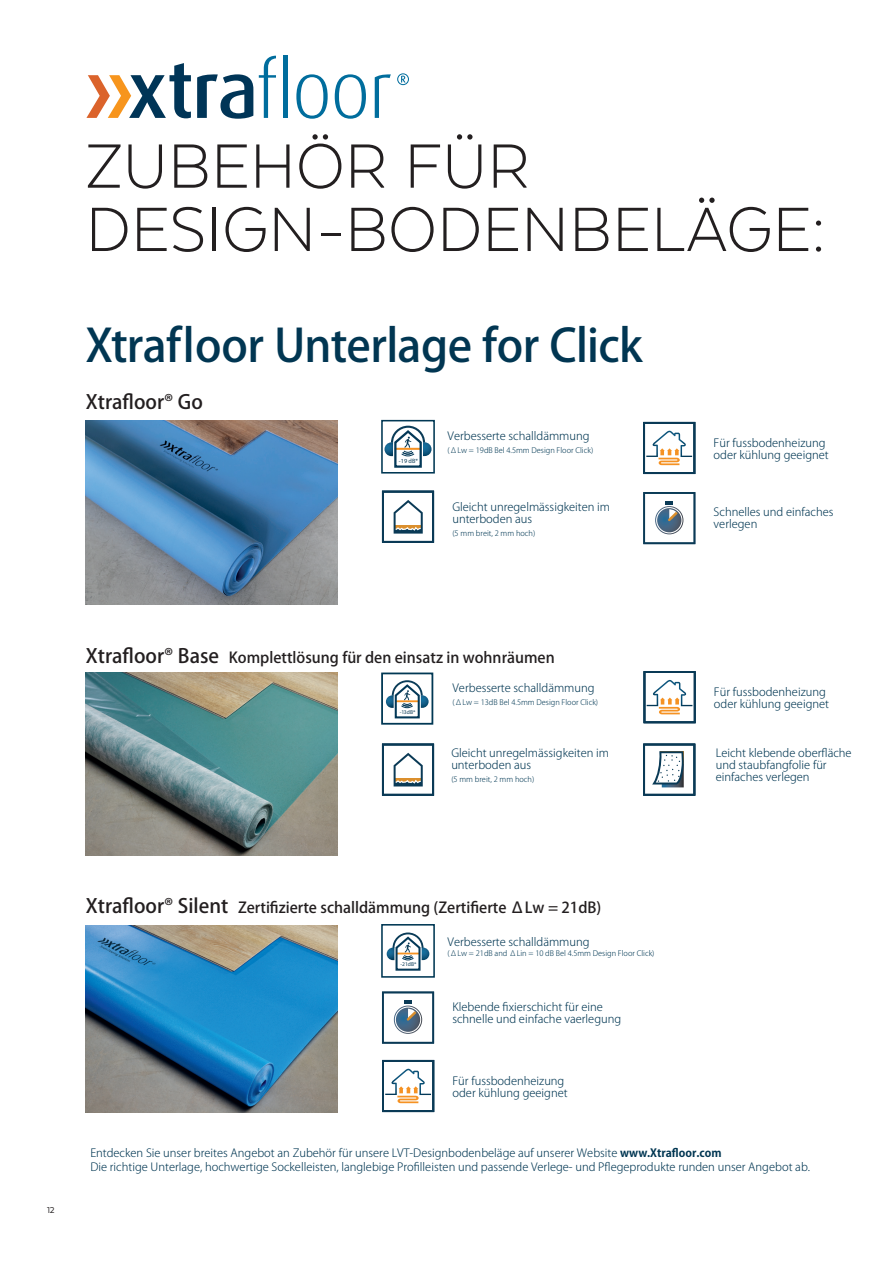
<style>
.page{position:relative;width:890px;height:1262px;background:#fff}
.page>*{position:absolute;margin:0;border:0;box-sizing:border-box;transform-origin:0 0}
.t1{font:300 72px/63.3px "Texta Alt";color:#231f20}
.t2{font:500 45px "Koz Go Pro";letter-spacing:-.015em;color:#013652}
.t3{font:500 19.5px "Koz Go Pro";color:#231f20}
.t4{font:500 15px "Koz Go Pro";color:#231f20}
.t5{font:300 11.25px/12px "Koz Go Pro";color:#013652}
.t6{font:9.75px "Texta Alt";color:#231f20}
.t7{font:300 7.5px "Koz Go Pro";color:#013854}
.t8{font:6.15px "Myriad Pro";color:#0b3c58}
.t9{font:5.55px "Myriad Pro";color:#0b3c58}
.s1{font-size:19.5px}
.s2{font-weight:700}
</style>
<div class="page">
<svg style="left:197px;top:74px;width:56px;height:45px"></svg>
<svg style="left:259px;top:56px;width:17px;height:62px"></svg>
<hr style="left:283px;top:56px;width:4px;height:62px;background:#006d9d">
<svg style="left:296px;top:74px;width:31px;height:45px"></svg>
<svg style="left:335px;top:74px;width:31px;height:45px"></svg>
<svg style="left:374px;top:74px;width:17px;height:44px"></svg>
<svg style="left:86px;top:63px;width:105px;height:55px"></svg>
<svg style="left:397px;top:73px;width:12px;height:12px"></svg>
<img style="left:86px;top:672px;width:251px;height:183px">
<img style="left:86px;top:925px;width:251px;height:187px">
<img style="left:86px;top:421px;width:251px;height:183px">
<svg style="left:386px;top:932px;width:43px;height:39px"></svg>
<div style="left:381px;top:924px;width:54px;height:53px;border:2px solid #013854"></div>
<svg style="left:384px;top:426px;width:47px;height:42px"></svg>
<div style="left:381px;top:420px;width:54px;height:53px;border:2px solid #013854"></div>
<svg style="left:382px;top:991px;width:52px;height:52px"></svg>
<svg style="left:643px;top:492px;width:52px;height:52px"></svg>
<svg style="left:382px;top:743px;width:52px;height:52px"></svg>
<svg style="left:386px;top:680px;width:42px;height:39px"></svg>
<div style="left:381px;top:672px;width:52px;height:52px;border:2px solid #013854"></div>
<svg style="left:643px;top:743px;width:52px;height:52px"></svg>
<svg style="left:382px;top:491px;width:52px;height:52px"></svg>
<svg style="left:643px;top:422px;width:52px;height:52px"></svg>
<svg style="left:643px;top:671px;width:52px;height:52px"></svg>
<svg style="left:382px;top:1060px;width:52px;height:52px"></svg>
<h1 class="t1" style="left:86px;top:134px;width:741px">ZUBEHÖR FÜR<br>DESIGN-BODENBELÄGE:</h1>
<h2 class="t2" style="left:86px;top:316px;width:558px">Xtrafloor Unterlage for Click</h2>
<h3 class="t3" style="left:86px;top:389px;width:118px">Xtrafloor® Go</h3>
<p class="t8" style="left:399px;top:457px;width:20px">-19 dB*</p>
<p class="t5" style="left:447px;top:430px;width:143px">Verbesserte schalldämmung</p>
<p class="t7" style="left:447px;top:445px;width:147px">(ΔLw = 19dB Bel 4.5mm Design Floor Click)</p>
<p class="t5" style="left:452px;top:501px;width:159px">Gleicht unregelmässigkeiten im unterboden aus</p>
<p class="t7" style="left:452px;top:528px;width:84px">(5 mm breit, 2 mm hoch)</p>
<h3 class="t4" style="left:86px;top:647px;width:470px"><span class="s1">Xtrafloor® Base</span> Komplettlösung für den einsatz in wohnräumen</h3>
<p class="t9" style="left:400px;top:709px;width:17px">-13dB*</p>
<p class="t5" style="left:452px;top:682px;width:143px">Verbesserte schalldämmung</p>
<p class="t7" style="left:452px;top:697px;width:147px">(ΔLw = 13dB Bel 4.5mm Design Floor Click)</p>
<p class="t5" style="left:451px;top:747px;width:159px">Gleicht unregelmässigkeiten im unterboden aus</p>
<p class="t7" style="left:451px;top:774px;width:84px">(5 mm breit, 2 mm hoch)</p>
<p class="t5" style="left:713px;top:436px;width:117px">Für fussbodenheizung oder kühlung geeignet</p>
<p class="t5" style="left:713px;top:505px;width:121px">Schnelles und einfaches verlegen</p>
<p class="t5" style="left:713px;top:685px;width:117px">Für fussbodenheizung oder kühlung geeignet</p>
<p class="t5" style="left:715px;top:747px;width:137px">Leicht klebende oberfläche und staubfangfolie für einfaches verlegen</p>
<p class="t6" style="left:47px;top:1205px;width:9px">12</p>
<h3 class="t4" style="left:86px;top:897px;width:517px"><span class="s1">Xtrafloor® Silent</span> Zertifizierte schalldämmung (Zertifierte ΔLw = 21dB)</h3>
<p class="t9" style="left:400px;top:961px;width:18px">-21dB*</p>
<p class="t5" style="left:447px;top:936px;width:143px">Verbesserte schalldämmung</p>
<p class="t7" style="left:447px;top:948px;width:208px">(ΔLw = 21dB and ΔLin = 10 dB Bel 4.5mm Design Floor Click)</p>
<p class="t5" style="left:452px;top:1001px;width:170px">Klebende fixierschicht für eine schnelle und einfache vaerlegung</p>
<p class="t5" style="left:452px;top:1074px;width:117px">Für fussbodenheizung oder kühlung geeignet</p>
<p class="t5" style="left:90px;top:1146px;width:721px;line-height:14.1px">Entdecken Sie unser breites Angebot an Zubehör für unsere LVT-Designbodenbeläge auf unserer Website <span class="s2">www.Xtrafloor.com<br></span>Die richtige Unterlage, hochwertige Sockelleisten, langlebige Profilleisten und passende Verlege- und Pflegeprodukte runden unser Angebot ab.</p>
</div>
